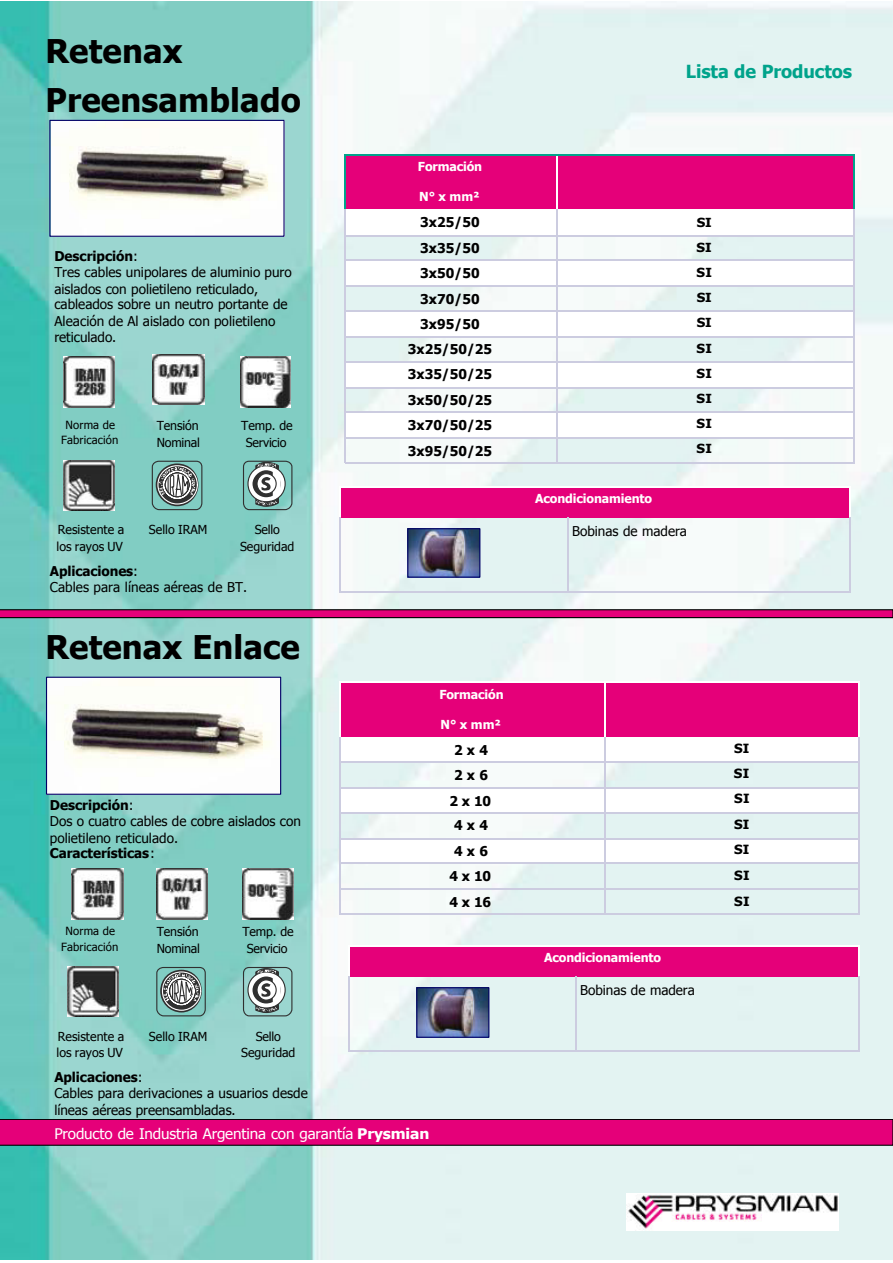
<style>
.page{position:relative;width:893px;height:1263px;background:#fff}
.page>*{position:absolute;margin:0;border:0;box-sizing:border-box;transform-origin:0 0}
.t1{font:700 32.7px/49.5px "Tahoma";letter-spacing:.005em;color:#000}
.t2{font:700 18px "Tahoma";letter-spacing:-.005em;color:#00a38b}
.t3{font:14.7px "Tahoma";letter-spacing:-.01em;color:#fff;scale:1.04 1}
.t4{font:13.5px/16.2px "Tahoma";color:#000}
.t5{font:700 13.5px/25.3px "Tahoma";letter-spacing:.005em;color:#000;text-align:center}
.t6{font:700 13.5px/25.3px "Tahoma";letter-spacing:.29em;color:#000;text-align:center}
.t7{font:700 12.6px/25.5px "Tahoma";letter-spacing:.025em;color:#000;text-align:justify;scale:1.07 1}
.t8{font:700 12.45px/25px "Tahoma";letter-spacing:.03em;color:#000;text-align:justify;scale:1.08 1}
.t9{font:12.3px/16.8px "Tahoma";letter-spacing:-.005em;color:#000}
.t10{font:700 12.3px "Tahoma";letter-spacing:-.01em;color:#fff}
.t11{font:11.25px/15.8px "Tahoma";letter-spacing:.01em;color:#000;text-align:center}
.s1{font-weight:700}
</style>
<div class="page">
<img style="left:0;top:2px;width:892px;height:1257px">
<svg style="left:0;top:1119px;width:892px;height:27px;background:#d30170"></svg>
<img style="left:626px;top:1194px;width:212px;height:37px">
<div style="left:345px;top:154px;width:211px;height:55px;background:#e50079"></div>
<div style="left:556px;top:154px;width:298px;height:55px;background:#e50079"></div>
<div style="left:345px;top:209px;width:211px;height:26px;background:#fff"></div>
<div style="left:556px;top:209px;width:298px;height:26px;background:#fff"></div>
<div style="left:345px;top:261px;width:211px;height:25px;background:#fff"></div>
<div style="left:556px;top:261px;width:298px;height:25px;background:#fff"></div>
<div style="left:345px;top:312px;width:211px;height:24px;background:#fff"></div>
<div style="left:556px;top:312px;width:298px;height:24px;background:#fff"></div>
<div style="left:345px;top:362px;width:211px;height:25px;background:#fff"></div>
<div style="left:556px;top:362px;width:298px;height:25px;background:#fff"></div>
<div style="left:345px;top:413px;width:211px;height:25px;background:#fff"></div>
<div style="left:556px;top:413px;width:298px;height:25px;background:#fff"></div>
<hr style="left:345px;top:154px;width:1px;height:55px;background:#00a38b">
<hr style="left:556px;top:155px;width:1px;height:54px;background:#fff">
<hr style="left:853px;top:154px;width:1px;height:55px;background:#00a38b">
<hr style="left:345px;top:209px;width:1px;height:253px;background:#cccce0">
<hr style="left:556px;top:209px;width:1px;height:253px;background:#cccce0">
<hr style="left:853px;top:209px;width:1px;height:253px;background:#cccce0">
<hr style="left:345px;top:154px;width:509px;height:1px;background:#00a38b">
<hr style="left:345px;top:235px;width:509px;height:1px;background:#cccce0">
<hr style="left:345px;top:260px;width:509px;height:1px;background:#cccce0">
<hr style="left:345px;top:286px;width:509px;height:1px;background:#cccce0">
<hr style="left:345px;top:310px;width:509px;height:2px;background:#cccce0">
<hr style="left:345px;top:336px;width:509px;height:2px;background:#cccce0">
<hr style="left:345px;top:361px;width:509px;height:1px;background:#cccce0">
<hr style="left:345px;top:387px;width:509px;height:1px;background:#cccce0">
<hr style="left:345px;top:412px;width:509px;height:1px;background:#cccce0">
<hr style="left:345px;top:438px;width:509px;height:1px;background:#cccce0">
<hr style="left:345px;top:462px;width:509px;height:2px;background:#cccce0">
<img style="left:63px;top:357px;width:51px;height:50px">
<div style="left:339px;top:682px;width:265px;height:55px;background:#e50079"></div>
<div style="left:604px;top:682px;width:255px;height:55px;background:#e50079"></div>
<div style="left:339px;top:737px;width:265px;height:25px;background:#fff"></div>
<div style="left:604px;top:737px;width:255px;height:25px;background:#fff"></div>
<div style="left:339px;top:788px;width:265px;height:24px;background:#fff"></div>
<div style="left:604px;top:788px;width:255px;height:24px;background:#fff"></div>
<div style="left:339px;top:838px;width:265px;height:25px;background:#fff"></div>
<div style="left:604px;top:838px;width:255px;height:25px;background:#fff"></div>
<hr style="left:339px;top:682px;width:1px;height:55px;background:#fff">
<hr style="left:604px;top:682px;width:2px;height:55px;background:#fff">
<hr style="left:858px;top:682px;width:1px;height:55px;background:#fff">
<hr style="left:339px;top:737px;width:1px;height:177px;background:#cccce0">
<hr style="left:604px;top:737px;width:2px;height:177px;background:#cccce0">
<hr style="left:858px;top:737px;width:1px;height:177px;background:#cccce0">
<hr style="left:339px;top:682px;width:520px;height:1px;background:#fff">
<hr style="left:340px;top:762px;width:518px;height:1px;background:#cccce0">
<hr style="left:340px;top:788px;width:518px;height:1px;background:#cccce0">
<hr style="left:340px;top:812px;width:518px;height:1px;background:#cccce0">
<hr style="left:340px;top:838px;width:518px;height:1px;background:#cccce0">
<hr style="left:340px;top:863px;width:518px;height:1px;background:#cccce0">
<hr style="left:340px;top:889px;width:518px;height:1px;background:#cccce0">
<hr style="left:339px;top:914px;width:520px;height:1px;background:#cccce0">
<svg style="left:0;top:610px;width:892px;height:8px;background:#c10066"></svg>
<img style="left:48px;top:679px;width:231px;height:114px">
<div style="left:46px;top:677px;width:235px;height:118px;border:1px solid #006"></div>
<img style="left:157px;top:869px;width:50px;height:50px">
<img style="left:242px;top:869px;width:51px;height:50px">
<img style="left:71px;top:869px;width:52px;height:50px">
<img style="left:68px;top:966px;width:50px;height:51px">
<img style="left:152px;top:354px;width:52px;height:51px">
<img style="left:240px;top:357px;width:51px;height:50px">
<img style="left:63px;top:460px;width:51px;height:51px">
<svg style="left:156px;top:966px;width:50px;height:51px;background:#7e9a96"></svg>
<svg style="left:242px;top:966px;width:51px;height:51px"></svg>
<svg style="left:151px;top:460px;width:52px;height:51px;background:#7d9a97"></svg>
<svg style="left:242px;top:460px;width:51px;height:51px"></svg>
<img style="left:51px;top:122px;width:231px;height:113px">
<div style="left:49px;top:120px;width:235px;height:117px;border:1px solid #006"></div>
<div style="left:339px;top:486px;width:511px;height:32px;background:#e50079"></div>
<hr style="left:339px;top:486px;width:1px;height:32px;background:#fff">
<hr style="left:849px;top:486px;width:1px;height:32px;background:#fff">
<hr style="left:339px;top:518px;width:1px;height:74px;background:#cccce0">
<hr style="left:567px;top:518px;width:1px;height:74px;background:#cccce0">
<hr style="left:849px;top:518px;width:1px;height:74px;background:#cccce0">
<hr style="left:339px;top:486px;width:511px;height:1px;background:#fff">
<hr style="left:339px;top:592px;width:511px;height:1px;background:#cccce0">
<img style="left:409px;top:530px;width:69px;height:46px">
<div style="left:407px;top:528px;width:73px;height:50px;border:1px solid #006"></div>
<div style="left:348px;top:945px;width:511px;height:31px;background:#e50079"></div>
<hr style="left:348px;top:945px;width:1px;height:31px;background:#fff">
<hr style="left:858px;top:945px;width:1px;height:31px;background:#fff">
<hr style="left:348px;top:976px;width:1px;height:75px;background:#cccce0">
<hr style="left:575px;top:976px;width:1px;height:75px;background:#cccce0">
<hr style="left:858px;top:976px;width:1px;height:75px;background:#cccce0">
<hr style="left:348px;top:945px;width:511px;height:1px;background:#fff">
<hr style="left:348px;top:1051px;width:511px;height:1px;background:#cccce0">
<img style="left:418px;top:989px;width:69px;height:47px">
<div style="left:416px;top:987px;width:73px;height:51px;border:1px solid #006"></div>
<h1 class="t1" style="left:45px;top:24px;width:257px">Retenax<br>Preensamblado</h1>
<p class="t4" style="left:54px;top:247px;width:239px"><span class="s1">Descripción</span>:<br>Tres cables unipolares de aluminio puro aislados con polietileno reticulado, cableados sobre un neutro portante de<br>Aleación de Al aislado con polietileno reticulado.</p>
<p class="t11" style="left:61px;top:416px;width:59px">Norma de<br>Fabricación</p>
<p class="t9" style="left:157px;top:416px;width:45px">Tensión<br>Nominal</p>
<p class="t9" style="left:241px;top:416px;width:53px;text-align:center">Temp. de<br>Servicio</p>
<p class="t9" style="left:57px;top:521px;width:69px">Resistente a los rayos UV</p>
<p class="t9" style="left:149px;top:521px;width:60px">Sello IRAM</p>
<p class="t9" style="left:240px;top:521px;width:56px;text-align:center">Sello<br>Seguridad</p>
<p class="t4" style="left:50px;top:563px;width:199px;line-height:15.8px"><span class="s1">Aplicaciones</span>:<br>Cables para líneas aéreas de BT.</p>
<h1 class="t1" style="left:45px;top:620px;width:256px">Retenax Enlace</h1>
<p class="t4" style="left:50px;top:796px;width:253px"><span class="s1">Descripción</span>:<br>Dos o cuatro cables de cobre aislados con polietileno reticulado.<br><span class="s1">Características</span>:</p>
<p class="t11" style="left:61px;top:922px;width:59px">Norma de<br>Fabricación</p>
<p class="t9" style="left:157px;top:923px;width:45px">Tensión<br>Nominal</p>
<p class="t9" style="left:242px;top:923px;width:53px;text-align:center">Temp. de<br>Servicio</p>
<p class="t9" style="left:57px;top:1027px;width:69px">Resistente a los rayos UV</p>
<p class="t9" style="left:149px;top:1027px;width:60px">Sello IRAM</p>
<p class="t9" style="left:241px;top:1027px;width:56px;text-align:center">Sello<br>Seguridad</p>
<p class="t4" style="left:54px;top:1068px;width:255px"><span class="s1">Aplicaciones</span>:<br>Cables para derivaciones a usuarios desde líneas aéreas preensambladas.</p>
<p class="t10" style="left:418px;top:158px;width:66px">Formación</p>
<p class="t10" style="left:419px;top:188px;width:62px">N° x mm²</p>
<p class="t5" style="left:408px;top:209px;width:86px">3x25/50<br>3x35/50<br>3x50/50<br>3x70/50<br>3x95/50<br>3x25/50/25<br>3x35/50/25<br>3x50/50/25<br>3x70/50/25<br>3x95/50/25</p>
<p class="t10" style="left:439px;top:686px;width:66px">Formación</p>
<p class="t10" style="left:440px;top:716px;width:62px">N° x mm²</p>
<p class="t6" style="left:449px;top:736px;width:43px">2x4<br>2x6<br>2x10<br>4x4<br>4x6<br>4x10<br>4x16</p>
<p class="t3" style="left:54px;top:1123px;width:362px">Producto de Industria Argentina con garantía <span class="s1">Prysmian</span></p>
<h2 class="t2" style="left:686px;top:58px;width:168px">Lista de Productos</h2>
<p class="t8" style="left:696px;top:210px;width:16px">SI SI SI SI SI SI SI SI SI SI</p>
<p class="t10" style="left:535px;top:490px;width:119px">Acondicionamiento</p>
<p class="t4" style="left:572px;top:522px;width:116px">Bobinas de madera</p>
<p class="t10" style="left:544px;top:949px;width:119px">Acondicionamiento</p>
<p class="t4" style="left:580px;top:981px;width:116px">Bobinas de madera</p>
<p class="t7" style="left:734px;top:734px;width:16px">SI SI SI SI SI SI SI</p>
</div>
